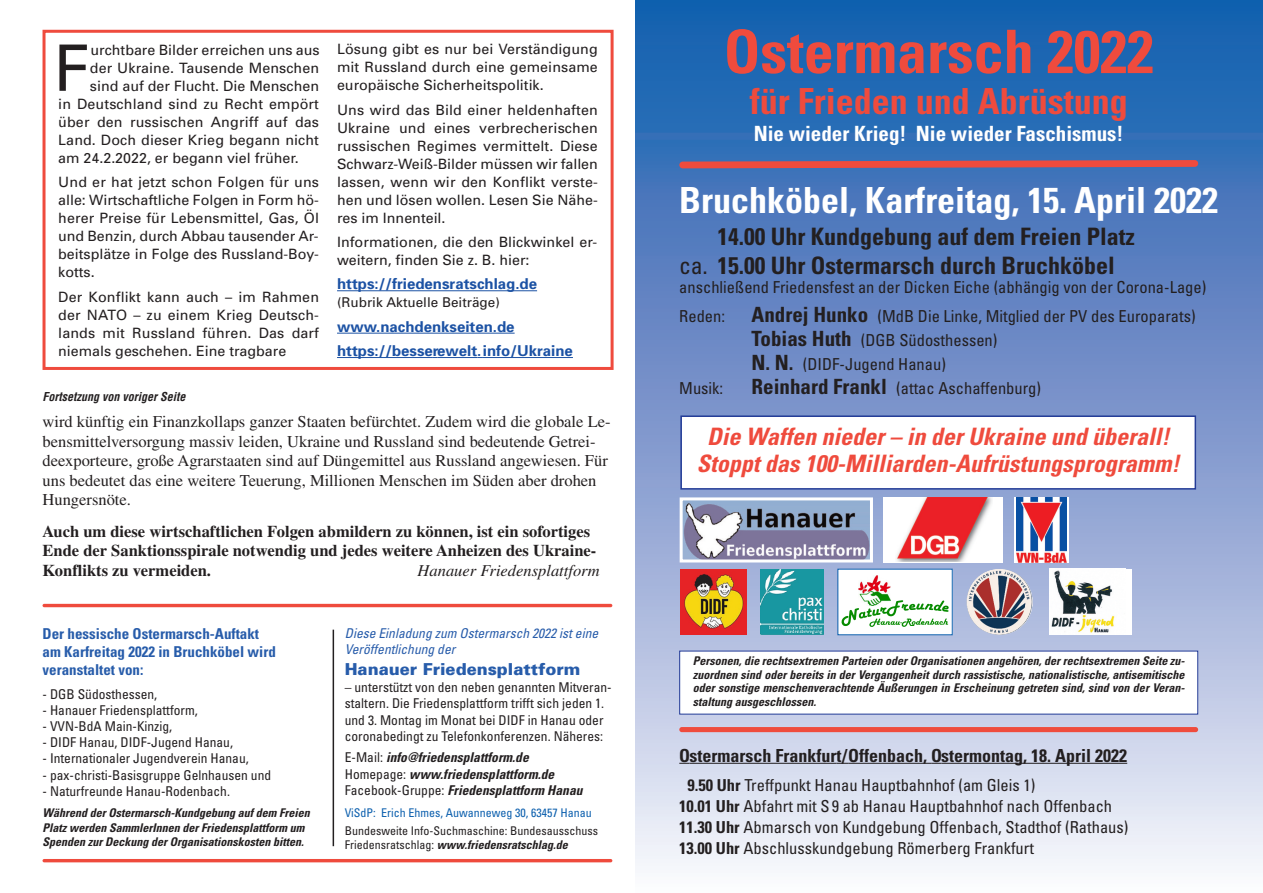
<style>
.page{position:relative;width:1263px;height:893px;background:#fff}
.page>*{position:absolute;margin:0;border:0;box-sizing:border-box;transform-origin:0 0}
.t1{font:64.05px "Univers";color:#231f20}
.t2{font:700 condensed 60px "Univers";color:#ef4b3d}
.t3{font:700 condensed 36px "Univers";color:#fff}
.t4{font:700 condensed 36px "Univers";color:#ef4b3d}
.t5{font:italic 700 condensed 24px/27px "Univers";color:#ef4b3d;text-align:center}
.t6{font:700 condensed 24px/28.5px "Univers";color:#231f20}
.t7{font:700 condensed 21px "Univers";color:#fff}
.t8{font:700 condensed 18px "Univers";color:#231f20}
.t9{font:condensed 16.5px/21px "Univers";color:#231f20}
.t10{font:16.5px/19.5px "Times";color:#231f20}
.t11{font:700 16.5px/19.5px "Times";color:#231f20}
.t12{font:900 16.5px "Univers";color:#275caa}
.t13{font:italic 16.5px "Times";color:#231f20}
.t14{font:700 15px/24.5px "Univers";color:#1c52a4}
.t15{font:700 condensed 15px/18px "Univers";color:#275caa}
.t16{font:14.25px/18px "Univers";color:#231f20;text-align:justify}
.t17{font:condensed 13.5px/16.5px "Univers";color:#231f20}
.t18{font:italic 700 condensed 13.5px/16.5px "Univers";color:#231f20}
.t19{font:italic condensed 13.5px/16.5px "Univers";color:#275caa}
.t20{font:13.5px "Univers";color:#231f20}
.t21{font:italic 700 condensed 12px/13.5px "Univers";color:#231f20;text-align:justify}
.t22{font:condensed 12px/13.5px "Univers";color:#231f20}
.t23{font:condensed 12px "Univers";color:#0d60ae}
.t24{font:italic 700 condensed 12px "Helvetica";color:#231f20}
.s1{font-weight:400;font-style:normal}
.s2{font-weight:700;font-style:italic}
.s3{font-weight:400}
.s4{font-weight:700;font-size:21px}
.s5{font-weight:700}
</style>
<div class="page">
<img style="left:635px;top:1px;width:628px;height:865px">
<div style="left:680px;top:651px;width:517px;height:63px;background:#fff"></div>
<div style="left:682px;top:417px;width:512px;height:71px;background:#fff"></div>
<div style="left:680px;top:415px;width:516px;height:75px;border:2px solid #243c97"></div>
<div style="left:679px;top:727px;width:519px;height:5px;background:#ef4b3d;border-radius:3px"></div>
<hr style="left:43px;top:604px;width:569px;height:3px;background:#ef4b3d;border-radius:2px">
<hr style="left:43px;top:859px;width:569px;height:3px;background:#ef4b3d;border-radius:2px">
<svg style="left:679px;top:160px;width:519px;height:8px;background:#d15050"></svg>
<img style="left:684px;top:501px;width:185px;height:57px">
<div style="left:680px;top:497px;width:193px;height:65px;border:3px solid #fff"></div>
<div style="left:883px;top:497px;width:120px;height:65px;background:#fff"></div>
<img style="left:896px;top:497px;width:96px;height:64px">
<img style="left:761px;top:569px;width:62px;height:66px">
<div style="left:1014px;top:497px;width:55px;height:65px;background:#fff"></div>
<img style="left:1016px;top:497px;width:51px;height:65px">
<div style="left:838px;top:569px;width:114px;height:66px;background:#fff"></div>
<svg style="left:841px;top:600px;width:108px;height:27px"></svg>
<img style="left:858px;top:576px;width:32px;height:30px">
<hr style="left:689px;top:763px;width:147px;height:1px;background:#231f20">
<svg style="left:836px;top:763px;width:12px;height:1px"></svg>
<hr style="left:848px;top:763px;width:83px;height:1px;background:#231f20">
<hr style="left:941px;top:763px;width:186px;height:1px;background:#231f20">
<hr style="left:333px;top:630px;width:1px;height:216px;background:#231f20">
<img style="left:680px;top:569px;width:66px;height:66px">
<div style="left:43px;top:30px;width:571px;height:340px;border:3px solid #ef4b3d"></div>
<hr style="left:337px;top:290px;width:200px;height:1px;background:#1c52a4">
<hr style="left:337px;top:333px;width:178px;height:1px;background:#1c52a4">
<hr style="left:337px;top:357px;width:96px;height:1px;background:#1c52a4">
<hr style="left:437px;top:357px;width:40px;height:1px;background:#1c52a4">
<hr style="left:483px;top:357px;width:90px;height:1px;background:#1c52a4">
<img style="left:967px;top:569px;width:65px;height:66px;border-radius:50%">
<div style="left:1050px;top:569px;width:82px;height:65px;background:#fff"></div>
<img style="left:1051px;top:570px;width:64px;height:63px">
<h1 class="t1" style="left:54px;top:45px;width:37px">F</h1>
<p class="t16" style="left:91px;top:42px;width:231px">urchtbare Bilder erreichen uns aus</p>
<p class="t16" style="left:90px;top:60px;width:231px">der Ukraine. Tausende Menschen</p>
<p class="t16" style="left:90px;top:78px;width:231px">sind auf der Flucht. Die Menschen</p>
<p class="t16" style="left:58px;top:96px;width:262px">in Deutschland sind zu Recht empört</p>
<p class="t16" style="left:58px;top:114px;width:262px">über den russischen Angriff auf das</p>
<p class="t16" style="left:58px;top:132px;width:262px">Land. Doch dieser Krieg begann nicht</p>
<p class="t16" style="left:58px;top:150px;width:242px">am 24.2.2022, er begann viel früher.</p>
<p class="t16" style="left:58px;top:174px;width:262px">Und er hat jetzt schon Folgen für uns alle: Wirtschaftliche Folgen in Form hö&shy;herer Preise für Lebensmittel, Gas, Öl und Benzin, durch Abbau tausender Ar&shy;beitsplätze in Folge des Russland-Boy&shy;kotts.</p>
<p class="t16" style="left:58px;top:289px;width:262px">Der Konflikt kann auch – im Rahmen der NATO – zu einem Krieg Deutsch&shy;lands mit Russland führen. Das darf niemals geschehen. Eine tragbare</p>
<p class="t24" style="left:43px;top:390px;width:144px">Fortsetzung von voriger Seite</p>
<p class="t16" style="left:337px;top:41px;width:262px">Lösung gibt es nur bei Verständigung mit Russland durch eine gemeinsame europäische Sicherheitspolitik.</p>
<p class="t16" style="left:337px;top:102px;width:262px">Uns wird das Bild einer heldenhaften Ukraine und eines verbrecherischen russischen Regimes vermittelt. Diese Schwarz-Weiß-Bilder müssen wir fallen lassen, wenn wir den Konflikt verste&shy;hen und lösen wollen. Lesen Sie Nähe&shy;res im Innenteil.</p>
<p class="t16" style="left:337px;top:234px;width:262px">Informationen, die den Blickwinkel er&shy;weitern, finden Sie z. B. hier:</p>
<p class="t14" style="left:337px;top:273px;width:202px">https://friedensratschlag.de</p>
<p class="t20" style="left:337px;top:298px;width:164px">(Rubrik Aktuelle Beiträge)</p>
<p class="t14" style="left:337px;top:315px;width:237px">www.nachdenkseiten.de https://besserewelt.info/Ukraine</p>
<p class="t10" style="left:43px;top:414px;width:569px">wird künftig ein Finanzkollaps ganzer Staaten befürchtet. Zudem wird die globale Le&shy;bensmittelversorgung massiv leiden, Ukraine und Russland sind bedeutende Getrei&shy;deexporteure, große Agrarstaaten sind auf Düngemittel aus Russland angewiesen. Für uns bedeutet das eine weitere Teuerung, Millionen Menschen im Süden aber drohen Hungersnöte.</p>
<p class="t11" style="left:43px;top:523px;width:555px">Auch um diese wirtschaftlichen Folgen abmildern zu können, ist ein sofortiges<br>Ende der Sanktionsspirale notwendig und jedes weitere Anheizen des Ukraine-<br>Konflikts zu vermeiden.</p>
<p class="t13" style="left:418px;top:564px;width:183px">Hanauer Friedensplattform</p>
<p class="t15" style="left:43px;top:626px;width:235px">Der hessische Ostermarsch-Auftakt am Karfreitag 2022 in Bruchköbel wird veranstaltet von:</p>
<p class="t17" style="left:43px;top:687px;width:116px">- DGB Südosthessen,</p>
<p class="t17" style="left:43px;top:703px;width:157px">- Hanauer Friedensplattform,</p>
<p class="t17" style="left:43px;top:719px;width:131px">- VVN-BdA Main-Kinzig,</p>
<p class="t17" style="left:43px;top:735px;width:192px">- DIDF Hanau, DIDF-Jugend Hanau,</p>
<p class="t17" style="left:43px;top:751px;width:208px">- Internationaler Jugendverein Hanau,</p>
<p class="t17" style="left:43px;top:768px;width:230px">- pax-christi-Basisgruppe Gelnhausen und</p>
<p class="t17" style="left:43px;top:784px;width:189px">- Naturfreunde Hanau-Rodenbach.</p>
<p class="t21" style="left:43px;top:807px;width:269px;line-height:14.4px;text-align:left">Während der Ostermarsch-Kundgebung auf dem Freien<br>Platz werden SammlerInnen der Friedensplattform um<br>Spenden zur Deckung der Organisationskosten bitten.</p>
<p class="t19" style="left:345px;top:626px;width:255px">Diese Einladung zum Ostermarsch 2022 ist eine<br>Veröffentlichung der</p>
<p class="t12" style="left:345px;top:663px;width:237px">Hanauer Friedensplattform</p>
<p class="t17" style="left:345px;top:680px;width:268px">– unterstützt von den neben genannten Mitveran&shy;staltern. Die Friedensplattform trifft sich jeden 1. und 3. Montag im Monat bei DIDF in Hanau oder coronabedingt zu Telefonkonferenzen. Näheres:</p>
<p class="t18" style="left:345px;top:750px;width:239px"><span class="s1">E-Mail:</span> info@friedensplattform.de<br><span class="s1">Homepage:</span> www.friedensplattform.de<br><span class="s1">Facebook-Gruppe:</span> Friedensplattform Hanau</p>
<p class="t23" style="left:345px;top:809px;width:249px">ViSdP: Erich Ehmes, Auwanneweg 30, 63457 Hanau</p>
<p class="t22" style="left:345px;top:825px;width:255px">Bundesweite Info-Suchmaschine: Bundesausschuss<br>Friedensratschlag: <span class="s2">www.friedensratschlag.de</span></p>
<h2 class="t2" style="left:724px;top:30px;width:431px">Ostermarsch 2022</h2>
<h3 class="t4" style="left:750px;top:88px;width:379px">für Frieden und Abrüstung</h3>
<h3 class="t7" style="left:754px;top:125px;width:371px">Nie wieder Krieg! Nie wieder Faschismus!</h3>
<h3 class="t3" style="left:679px;top:187px;width:540px">Bruchköbel, Karfreitag, 15. April 2022</h3>
<h3 class="t6" style="left:679px;top:225px;width:457px;text-indent:38px">14.00 Uhr Kundgebung auf dem Freien Platz <span class="s3">ca.</span> 15.00 Uhr Ostermarsch durch Bruchköbel</h3>
<p class="t9" style="left:679px;top:275px;width:528px;line-height:28.2px">anschließend Friedensfest an der Dicken Eiche (abhängig von der Corona-Lage)<br>Reden:</p>
<p class="t9" style="left:752px;top:305px;width:445px;line-height:24px"><span class="s4">Andrej Hunko</span> (MdB Die Linke, Mitglied der PV des Europarats)<br><span class="s4">Tobias Huth</span> (DGB Südosthessen)<br><span class="s4">N. N.</span> (DIDF-Jugend Hanau)</p>
<p class="t9" style="left:679px;top:379px;width:45px">Musik:</p>
<p class="t9" style="left:752px;top:379px;width:291px"><span class="s4">Reinhard Frankl</span> (attac Aschaffenburg)</p>
<h3 class="t5" style="left:697px;top:425px;width:484px">Die Waffen nieder – in der Ukraine und überall!<br>Stoppt das 100-Milliarden-Aufrüstungsprogramm!</h3>
<p class="t21" style="left:693px;top:655px;width:494px">Personen, die rechtsextremen Parteien oder Organisationen angehören, der rechtsextremen Seite zu&shy;zuordnen sind oder bereits in der Vergangenheit durch rassistische, nationalistische, antisemitische oder sonstige menschenverachtende Äußerungen in Erscheinung getreten sind, sind von der Veran&shy;staltung ausgeschlossen.</p>
<p class="t8" style="left:679px;top:748px;width:449px">Ostermarsch Frankfurt/Offenbach, Ostermontag, 18. April 2022</p>
<p class="t9" style="left:679px;top:776px;width:451px;text-indent:8px"><span class="s5">9.50 Uhr</span> Treffpunkt Hanau Hauptbahnhof (am Gleis 1)<br><span class="s5">10.01 Uhr</span> Abfahrt mit S9 ab Hanau Hauptbahnhof nach Offenbach <span class="s5">11.30 Uhr</span> Abmarsch von Kundgebung Offenbach, Stadthof (Rathaus)<br><span class="s5">13.00 Uhr</span> Abschlusskundgebung Römerberg Frankfurt</p>
</div>
